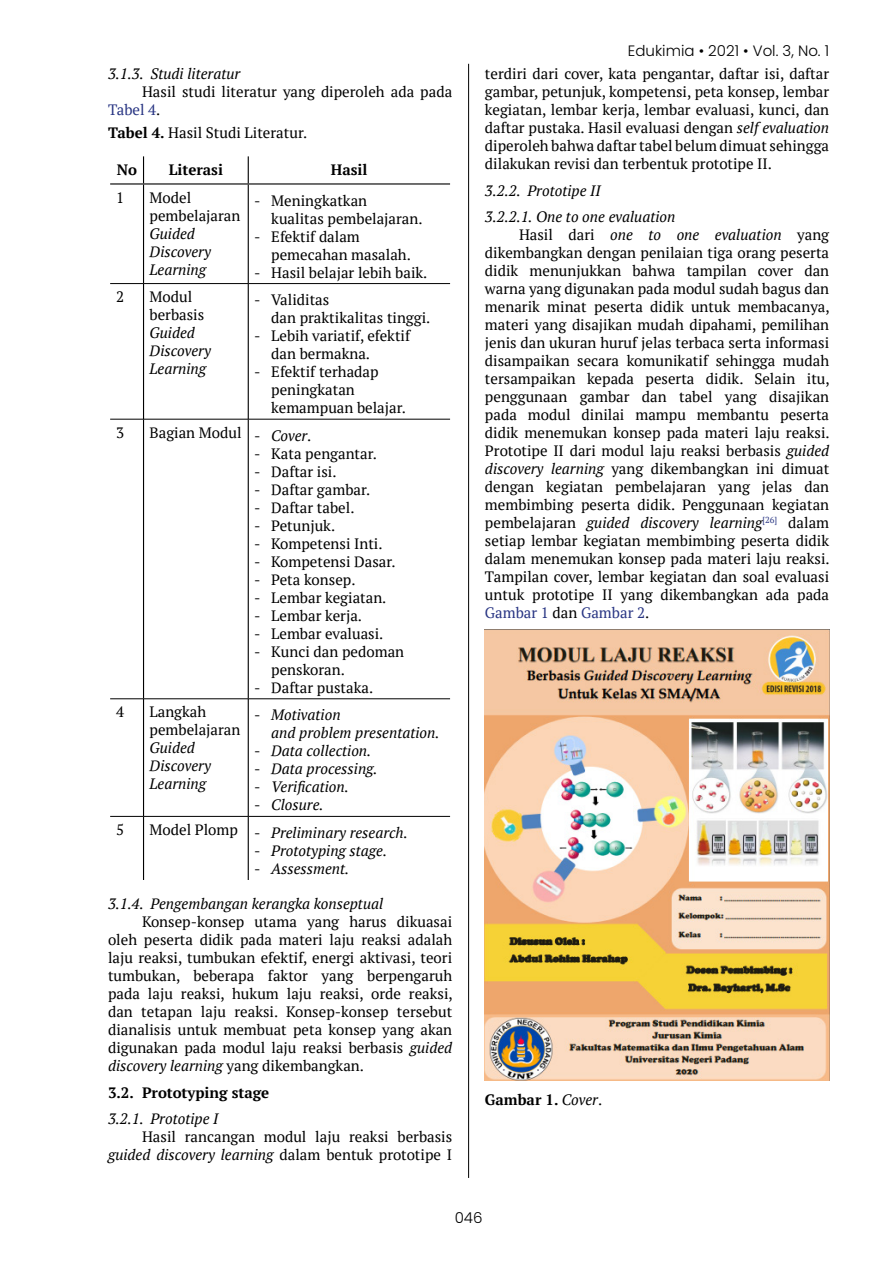
<style>
.page{position:relative;width:893px;height:1263px;background:#fff}
.page>*{position:absolute;margin:0;border:0;box-sizing:border-box;transform-origin:0 0}
.t1{font:15px/18px "PT Serif";color:#000}
.t2{font:italic 15px/18px "PT Serif";color:#000}
.t3{font:700 15px "PT Serif";color:#000}
.t4{font:300 15px "Poppins";color:#000}
.s1{color:#283583}
.s2{font-weight:700}
.s3{font-style:italic}
.s4{font-style:normal}
.s5{font-weight:400;font-style:italic}
.s6{font-weight:400}
</style>
<div class="page">
<svg style="left:143px;top:156px;width:1px;height:27px"></svg>
<svg style="left:248px;top:156px;width:1px;height:27px"></svg>
<hr style="left:143px;top:185px;width:1px;height:98px;background:#000">
<hr style="left:248px;top:185px;width:1px;height:98px;background:#000">
<hr style="left:143px;top:284px;width:1px;height:135px;background:#000">
<hr style="left:248px;top:284px;width:1px;height:135px;background:#000">
<hr style="left:143px;top:419px;width:1px;height:280px;background:#000">
<hr style="left:248px;top:419px;width:1px;height:280px;background:#000">
<hr style="left:143px;top:699px;width:1px;height:117px;background:#000">
<hr style="left:248px;top:699px;width:1px;height:117px;background:#000">
<hr style="left:143px;top:816px;width:1px;height:64px;background:#000">
<hr style="left:248px;top:816px;width:1px;height:64px;background:#000">
<hr style="left:110px;top:283px;width:34px;height:1px;background:#000">
<hr style="left:144px;top:283px;width:104px;height:1px;background:#000">
<hr style="left:248px;top:283px;width:202px;height:1px;background:#000">
<hr style="left:110px;top:419px;width:34px;height:1px;background:#000">
<hr style="left:144px;top:419px;width:104px;height:1px;background:#000">
<hr style="left:248px;top:419px;width:202px;height:1px;background:#000">
<hr style="left:110px;top:698px;width:34px;height:1px;background:#000">
<hr style="left:144px;top:698px;width:104px;height:1px;background:#000">
<hr style="left:248px;top:698px;width:202px;height:1px;background:#000">
<hr style="left:110px;top:816px;width:34px;height:1px;background:#000">
<hr style="left:144px;top:816px;width:104px;height:1px;background:#000">
<hr style="left:248px;top:816px;width:202px;height:1px;background:#000">
<hr style="left:110px;top:183px;width:34px;height:2px;background:#000">
<hr style="left:144px;top:183px;width:104px;height:2px;background:#000">
<hr style="left:248px;top:183px;width:202px;height:2px;background:#000">
<hr style="left:468px;top:64px;width:1px;height:1114px;background:#000">
<img style="left:485px;top:629px;width:344px;height:452px">
<p class="t2" style="left:108px;top:65px;width:134px">3.1.3. Studi literatur</p>
<p class="t1" style="left:108px;top:83px;width:346px;text-indent:34px">Hasil studi literatur yang diperoleh ada pada<br><span class="s1">Tabel 4</span>.</p>
<p class="t1" style="left:108px;top:123px;width:201px"><span class="s2">Tabel 4.</span> Hasil Studi Literatur.</p>
<p class="t3" style="left:117px;top:160px;width:22px">No</p>
<p class="t3" style="left:169px;top:160px;width:56px">Literasi</p>
<p class="t3" style="left:331px;top:160px;width:38px">Hasil</p>
<p class="t1" style="left:116px;top:188px;width:9px">1</p>
<p class="t1" style="left:150px;top:188px;width:92px">Model pembelajaran</p>
<p class="t2" style="left:150px;top:224px;width:63px">Guided<br>Discovery<br>Learning</p>
<p class="t1" style="left:271px;top:191px;width:153px;text-indent:-17px">- Meningkatkan kualitas pembelajaran.</p>
<p class="t1" style="left:271px;top:227px;width:141px;text-indent:-17px">- Efektif dalam pemecahan masalah.</p>
<p class="t1" style="left:254px;top:263px;width:175px">- Hasil belajar lebih baik.</p>
<p class="t1" style="left:116px;top:288px;width:9px">2</p>
<p class="t1" style="left:150px;top:288px;width:56px">Modul berbasis</p>
<p class="t2" style="left:150px;top:324px;width:63px">Guided<br>Discovery<br>Learning</p>
<p class="t1" style="left:271px;top:291px;width:161px;text-indent:-17px">- Validitas<br>dan praktikalitas tinggi.</p>
<p class="t1" style="left:271px;top:327px;width:140px;text-indent:-17px">- Lebih variatif, efektif dan bermakna.</p>
<p class="t1" style="left:271px;top:363px;width:136px;text-indent:-17px">- Efektif terhadap peningkatan kemampuan belajar.</p>
<p class="t1" style="left:116px;top:423px;width:9px">3</p>
<p class="t1" style="left:150px;top:423px;width:163px">Bagian Modul - <span class="s3">Cover</span>.</p>
<p class="t1" style="left:254px;top:444px;width:124px">- Kata pengantar.</p>
<p class="t1" style="left:254px;top:462px;width:84px">- Daftar isi.</p>
<p class="t1" style="left:254px;top:480px;width:118px">- Daftar gambar.</p>
<p class="t1" style="left:254px;top:498px;width:102px">- Daftar tabel.</p>
<p class="t1" style="left:254px;top:516px;width:82px">- Petunjuk.</p>
<p class="t1" style="left:254px;top:534px;width:130px">- Kompetensi Inti.</p>
<p class="t1" style="left:254px;top:552px;width:143px">- Kompetensi Dasar.</p>
<p class="t1" style="left:254px;top:570px;width:103px">- Peta konsep.</p>
<p class="t1" style="left:254px;top:588px;width:134px">- Lembar kegiatan.</p>
<p class="t1" style="left:254px;top:606px;width:109px">- Lembar kerja.</p>
<p class="t1" style="left:254px;top:624px;width:131px">- Lembar evaluasi.</p>
<p class="t1" style="left:271px;top:642px;width:134px;text-indent:-17px">- Kunci dan pedoman penskoran.</p>
<p class="t1" style="left:254px;top:678px;width:120px">- Daftar pustaka.</p>
<p class="t1" style="left:116px;top:703px;width:9px">4</p>
<p class="t1" style="left:150px;top:703px;width:92px">Langkah pembelajaran</p>
<p class="t2" style="left:150px;top:739px;width:63px">Guided<br>Discovery<br>Learning</p>
<p class="t2" style="left:271px;top:706px;width:170px;text-indent:-17px"><span class="s4">-</span> Motivation<br>and problem presentation.</p>
<p class="t2" style="left:254px;top:742px;width:119px"><span class="s4">-</span> Data collection.</p>
<p class="t2" style="left:254px;top:760px;width:125px"><span class="s4">-</span> Data processing.</p>
<p class="t2" style="left:254px;top:778px;width:96px"><span class="s4">-</span> Verification.</p>
<p class="t2" style="left:254px;top:796px;width:71px"><span class="s4">-</span> Closure.</p>
<p class="t1" style="left:116px;top:820px;width:9px">5</p>
<p class="t2" style="left:150px;top:823px;width:260px"><sup>Model</sup> <sup>Plomp</sup> <span class="s4">-</span> Preliminary research.</p>
<p class="t2" style="left:254px;top:841px;width:134px"><span class="s4">-</span> Prototyping stage.</p>
<p class="t2" style="left:254px;top:859px;width:96px"><span class="s4">-</span> Assessment.</p>
<p class="t2" style="left:108px;top:894px;width:277px">3.1.4. Pengembangan kerangka konseptual</p>
<p class="t1" style="left:108px;top:912px;width:346px;text-align:justify;text-indent:34px">Konsep-konsep utama yang harus dikuasai oleh peserta didik pada materi laju reaksi adalah laju reaksi, tumbukan efektif, energi aktivasi, teori tumbukan, beberapa faktor yang berpengaruh pada laju reaksi, hukum laju reaksi, orde reaksi, dan tetapan laju reaksi. Konsep-konsep tersebut dianalisis untuk membuat peta konsep yang akan digunakan pada modul laju reaksi berbasis <span class="s3">guided discovery learning</span> yang dikembangkan.</p>
<p class="t3" style="left:108px;top:1082px;width:163px">3.2. Prototyping stage</p>
<p class="t2" style="left:108px;top:1110px;width:112px">3.2.1. Prototipe I</p>
<p class="t1" style="left:108px;top:1127px;width:346px;text-align:right">Hasil rancangan modul laju reaksi berbasis <span class="s3">guided discovery learning</span> dalam bentuk prototipe I</p>
<p class="t4" style="left:628px;top:42px;width:203px">Edukimia • 2021 • Vol. 3, No. 1</p>
<p class="t1" style="left:485px;top:65px;width:346px;text-align:justify">terdiri dari cover, kata pengantar, daftar isi, daftar gambar, petunjuk, kompetensi, peta konsep, lembar kegiatan, lembar kerja, lembar evaluasi, kunci, dan daftar pustaka. Hasil evaluasi dengan <span class="s3">self evaluation </span>diperoleh bahwa daftar tabel belum dimuat sehingga dilakukan revisi dan terbentuk prototipe II.</p>
<p class="t2" style="left:485px;top:177px;width:192px;line-height:26.5px">3.2.2. Prototipe II<br>3.2.2.1. One to one evaluation</p>
<p class="t1" style="left:485px;top:226px;width:346px;text-align:justify;text-indent:34px">Hasil dari <span class="s3">one to one evaluation</span> yang dikembangkan dengan penilaian tiga orang peserta didik menunjukkan bahwa tampilan cover dan warna yang digunakan pada modul sudah bagus dan menarik minat peserta didik untuk membacanya, materi yang disajikan mudah dipahami, pemilihan jenis dan ukuran huruf jelas terbaca serta informasi disampaikan secara komunikatif sehingga mudah tersampaikan kepada peserta didik. Selain itu, penggunaan gambar dan tabel yang disajikan pada modul dinilai mampu membantu peserta didik menemukan konsep pada materi laju reaksi.<br>Prototipe II dari modul laju reaksi berbasis <span class="s3">guided discovery learning</span> yang dikembangkan ini dimuat dengan kegiatan pembelajaran yang jelas dan membimbing peserta didik. Penggunaan kegiatan pembelajaran <span class="s3">guided discovery learning</span><sup>[26]</sup> dalam setiap lembar kegiatan membimbing peserta didik dalam menemukan konsep pada materi laju reaksi.<br>Tampilan cover, lembar kegiatan dan soal evaluasi untuk prototipe II yang dikembangkan ada pada <span class="s1">Gambar 1</span> dan <span class="s1">Gambar 2</span>.</p>
<p class="t3" style="left:485px;top:1090px;width:119px">Gambar 1. <span class="s5">Cover</span><span class="s6">.</span></p>
<p class="t4" style="left:455px;top:1209px;width:29px">046</p>
</div>
